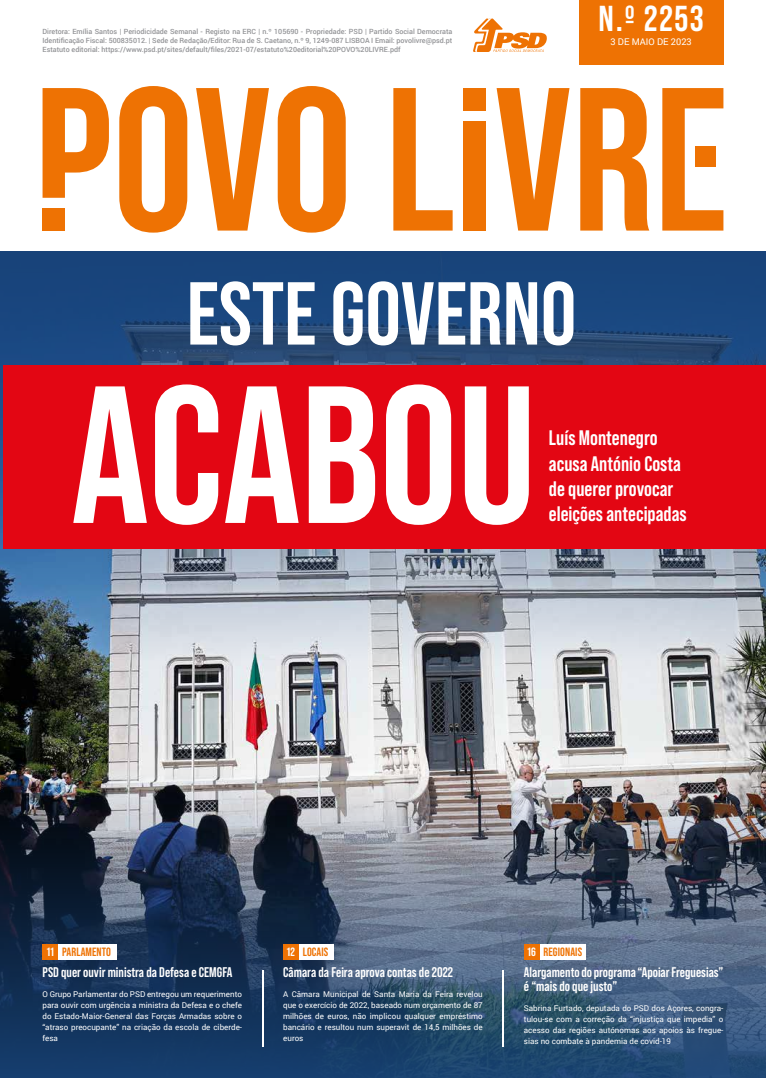
<style>
.page{position:relative;width:766px;height:1078px;background:#fff}
.page>*{position:absolute;margin:0;border:0;box-sizing:border-box;transform-origin:0 0}
.t1{font:700 194.9px "Bebas Neue Pro";color:#fff}
.t2{font:700 89px "Bebas Neue Pro";color:#fff}
.t3{font:700 36px "Bebas Neue Pro";color:#fff}
.t4{font:700 21px/25.2px "Bebas Neue Pro";color:#fff}
.t5{font:700 14px/14px "Bebas Neue Pro";color:#fff}
.t6{font:700 12px "Bebas Neue Pro";letter-spacing:.01em;color:#ee7203}
.t7{font:9.2px "Roboto";color:#fff}
.t8{font:8px/11px "Roboto";color:#fff;text-align:justify}
.t9{font:500 7.1px/9px "Roboto";color:#929396;text-align:justify}
.s1{color:#fff}
</style>
<div class="page">
<img style="left:0;top:668px;width:765px;height:99px">
<svg style="left:0;top:252px;width:765px;height:416px;background:#5d7595"></svg>
<img style="left:0;top:767px;width:765px;height:310px">
<div style="left:578px;top:0;width:145px;height:64px;background:#ee7203"></div>
<svg style="left:43px;top:88px;width:66px;height:110px"></svg>
<svg style="left:119px;top:86px;width:68px;height:146px"></svg>
<svg style="left:196px;top:88px;width:73px;height:142px"></svg>
<svg style="left:277px;top:86px;width:68px;height:146px"></svg>
<svg style="left:393px;top:88px;width:59px;height:142px"></svg>
<svg style="left:496px;top:88px;width:73px;height:142px"></svg>
<svg style="left:580px;top:88px;width:69px;height:142px"></svg>
<svg style="left:662px;top:88px;width:61px;height:142px"></svg>
<div style="left:463px;top:121px;width:22px;height:109px;background:#ee7203"></div>
<div style="left:463px;top:88px;width:22px;height:22px;background:#ee7203"></div>
<div style="left:43px;top:208px;width:22px;height:22px;background:#ee7203"></div>
<svg style="left:473px;top:18px;width:74px;height:34px"></svg>
<hr style="left:262px;top:969px;width:1px;height:77px;background:#fff">
<hr style="left:502px;top:969px;width:2px;height:77px;background:#fff">
<div style="left:58px;top:943px;width:58px;height:16px;background:#fff"></div>
<div style="left:43px;top:943px;width:15px;height:16px;background:#ee7203"></div>
<div style="left:539px;top:943px;width:47px;height:16px;background:#fff"></div>
<div style="left:523px;top:943px;width:16px;height:16px;background:#ee7203"></div>
<div style="left:299px;top:943px;width:34px;height:16px;background:#fff"></div>
<div style="left:283px;top:943px;width:16px;height:16px;background:#ee7203"></div>
<div style="left:3px;top:364px;width:762px;height:184px;background:#e30613"></div>
<p class="t9" style="left:43px;top:27px;width:411px">Diretora: Emília Santos | Periodicidade Semanal - Registo na ERC | n.º 105690 - Propriedade: PSD | Partido Social Democrata Identificação Fiscal: 500835012. | Sede de Redação/Editor: Rua de S. Caetano, n.º 9, 1249-087 LISBOA I Email: povolivre@psd.pt Estatuto editorial: https://www.psd.pt/sites/default/files/2021-07/estatuto%20editorial%20POVO%20LIVRE.pdf</p>
<h3 class="t3" style="left:598px;top:-2px;width:106px">N.º 2253</h3>
<p class="t7" style="left:610px;top:35px;width:83px">3 DE MAIO DE 2023</p>
<h2 class="t2" style="left:187px;top:263px;width:391px">ESTE GOVERNO</h2>
<h1 class="t1" style="left:71px;top:343px;width:466px">ACABOU</h1>
<h3 class="t4" style="left:549px;top:425px;width:139px">Luís Montenegro acusa António Costa de querer provocar eleições antecipadas</h3>
<h3 class="t6" style="left:47px;top:944px;width:66px"><span class="s1">11</span> PARLAMENTO</h3>
<h3 class="t5" style="left:43px;top:964px;width:191px">PSD quer ouvir ministra da Defesa e CEMGFA</h3>
<p class="t8" style="left:43px;top:987px;width:201px">O Grupo Parlamentar do PSD entregou um requerimento para ouvir com urgência a ministra da Defesa e o chefe do Estado-Maior-General das Forças Armadas sobre o “atraso preocupante” na criação da escola de ciberde&shy;fesa</p>
<h3 class="t6" style="left:287px;top:944px;width:43px"><span class="s1">12</span> LOCAIS</h3>
<h3 class="t5" style="left:283px;top:964px;width:171px">Câmara da Feira aprova contas de 2022</h3>
<p class="t8" style="left:283px;top:987px;width:201px">A Câmara Municipal de Santa Maria da Feira revelou que o exercício de 2022, baseado num orçamento de 87 milhões de euros, não implicou qualquer empréstimo bancário e resultou num superavit de 14,5 milhões de euros</p>
<h3 class="t6" style="left:527px;top:944px;width:56px"><span class="s1">16</span> REGIONAIS</h3>
<h3 class="t5" style="left:523px;top:964px;width:201px">Alargamento do programa “Apoiar Freguesias” é “mais do que justo”</h3>
<p class="t8" style="left:523px;top:1001px;width:201px">Sabrina Furtado, deputada do PSD dos Açores, congra&shy;tulou-se com a correção da “injustiça que impedia” o acesso das regiões autónomas aos apoios às fregue&shy;sias no combate à pandemia de covid-19</p>
</div>
